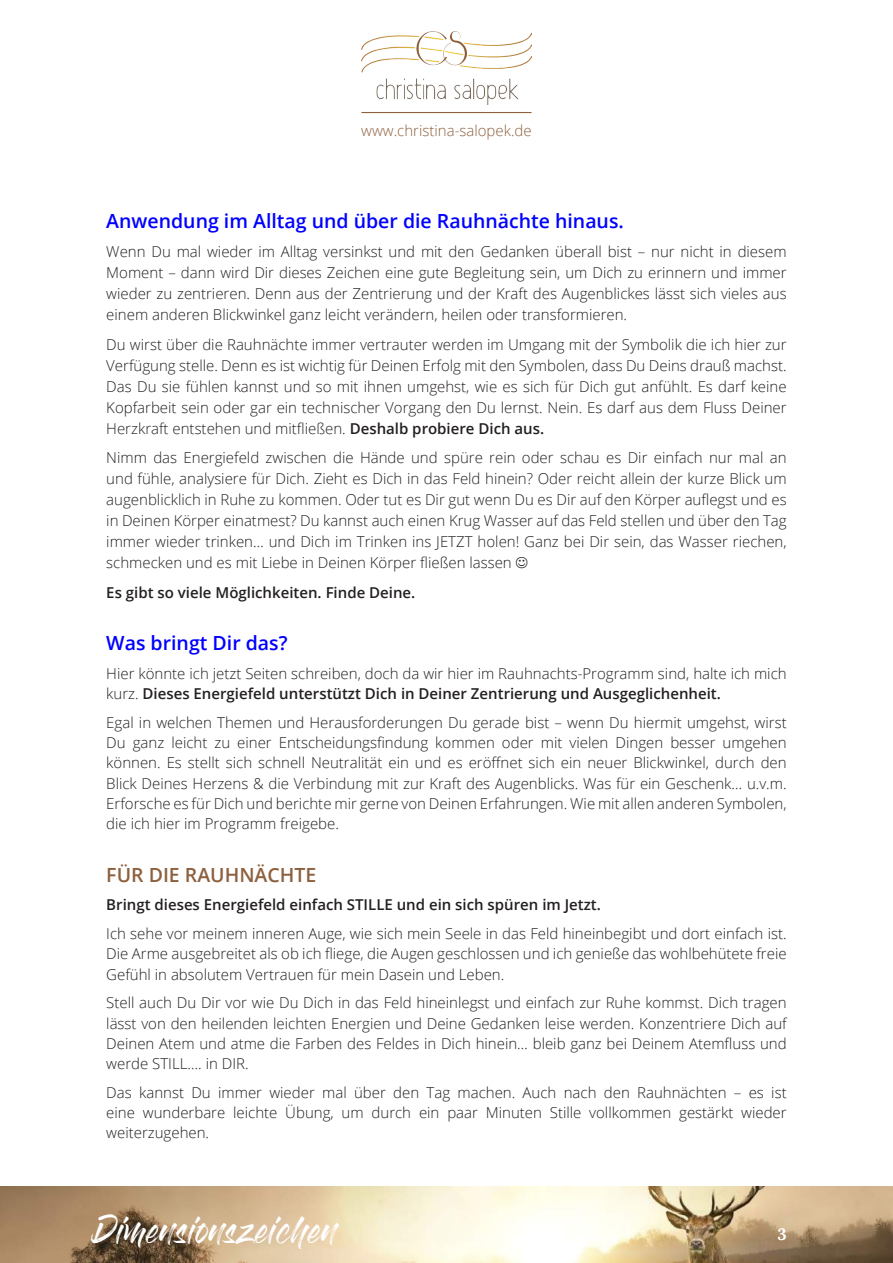
<style>
.page{position:relative;width:893px;height:1263px;background:#fff}
.page>*{position:absolute;margin:0;border:0;box-sizing:border-box;transform-origin:0 0}
.t1{font:27px "Gloss And Bloom";color:#fff}
.t2{font:600 19.5px "Open Sans";color:#00f}
.t3{font:600 19.5px "Open Sans";color:#8d603e}
.t4{font:700 16.5px "Lora";color:#fff}
.t5{font:300 15px/20.2px "Open Sans";color:#231f20;text-align:justify}
.t6{font:600 15px "Open Sans";color:#231f20}
.t7{font:300 15px "Open Sans";color:#8d603e}
.s1{font-weight:600}
</style>
<div class="page">
<img style="left:0;top:1186px;width:893px;height:77px">
<img style="left:361px;top:32px;width:170px;height:72px">
<hr style="left:361px;top:112px;width:170px;height:1px;background:#8d603e">
<p class="t7" style="left:361px;top:120px;width:172px">www.christina-salopek.de</p>
<h2 class="t2" style="left:106px;top:207px;width:519px">Anwendung im Alltag und über die Rauhnächte hinaus.</h2>
<p class="t5" style="left:106px;top:241px;width:682px;line-height:21px">Wenn Du mal wieder im Alltag versinkst und mit den Gedanken überall bist – nur nicht in diesem Moment – dann wird Dir dieses Zeichen eine gute Begleitung sein, um Dich zu erinnern und immer wieder zu zentrieren. Denn aus der Zentrierung und der Kraft des Augenblickes lässt sich vieles aus einem anderen Blickwinkel ganz leicht verändern, heilen oder transformieren.</p>
<p class="t5" style="left:106px;top:333px;width:682px;line-height:21px">Du wirst über die Rauhnächte immer vertrauter werden im Umgang mit der Symbolik die ich hier zur Verfügung stelle. Denn es ist wichtig für Deinen Erfolg mit den Symbolen, dass Du Deins drauß machst.<br>Das Du sie fühlen kannst und so mit ihnen umgehst, wie es sich für Dich gut anfühlt. Es darf keine Kopfarbeit sein oder gar ein technischer Vorgang den Du lernst. Nein. Es darf aus dem Fluss Deiner Herzkraft entstehen und mitfließen. <span class="s1">Deshalb probiere Dich aus.</span></p>
<p class="t5" style="left:106px;top:447px;width:682px;line-height:21px">Nimm das Energiefeld zwischen die Hände und spüre rein oder schau es Dir einfach nur mal an und fühle, analysiere für Dich. Zieht es Dich in das Feld hinein? Oder reicht allein der kurze Blick um augenblicklich in Ruhe zu kommen. Oder tut es Dir gut wenn Du es Dir auf den Körper auflegst und es in Deinen Körper einatmest? Du kannst auch einen Krug Wasser auf das Feld stellen und über den Tag immer wieder trinken… und Dich im Trinken ins JETZT holen! Ganz bei Dir sein, das Wasser riechen, schmecken und es mit Liebe in Deinen Körper fließen lassen ☺</p>
<p class="t6" style="left:106px;top:582px;width:311px">Es gibt so viele Möglichkeiten. Finde Deine.</p>
<h2 class="t2" style="left:106px;top:630px;width:183px">Was bringt Dir das?</h2>
<p class="t5" style="left:106px;top:663px;width:682px">Hier könnte ich jetzt Seiten schreiben, doch da wir hier im Rauhnachts-Programm sind, halte ich mich kurz. <span class="s1">Dieses Energiefeld unterstützt Dich in Deiner Zentrierung und Ausgeglichenheit.</span></p>
<p class="t5" style="left:106px;top:712px;width:682px">Egal in welchen Themen und Herausforderungen Du gerade bist – wenn Du hiermit umgehst, wirst Du ganz leicht zu einer Entscheidungsfindung kommen oder mit vielen Dingen besser umgehen können. Es stellt sich schnell Neutralität ein und es eröffnet sich ein neuer Blickwinkel, durch den Blick Deines Herzens &amp; die Verbindung mit zur Kraft des Augenblicks. Was für ein Geschenk… u.v.m.<br>Erforsche es für Dich und berichte mir gerne von Deinen Erfahrungen. Wie mit allen anderen Symbolen, die ich hier im Programm freigebe.</p>
<h2 class="t3" style="left:106px;top:861px;width:212px">FÜR DIE RAUHNÄCHTE</h2>
<p class="t6" style="left:106px;top:895px;width:496px">Bringt dieses Energiefeld einfach STILLE und ein sich spüren im Jetzt.</p>
<p class="t5" style="left:106px;top:923px;width:682px">Ich sehe vor meinem inneren Auge, wie sich mein Seele in das Feld hineinbegibt und dort einfach ist.<br>Die Arme ausgebreitet als ob ich fliege, die Augen geschlossen und ich genieße das wohlbehütete freie Gefühl in absolutem Vertrauen für mein Dasein und Leben.</p>
<p class="t5" style="left:106px;top:992px;width:682px">Stell auch Du Dir vor wie Du Dich in das Feld hineinlegst und einfach zur Ruhe kommst. Dich tragen lässt von den heilenden leichten Energien und Deine Gedanken leise werden. Konzentriere Dich auf Deinen Atem und atme die Farben des Feldes in Dich hinein… bleib ganz bei Deinem Atemfluss und werde STILL…. in DIR.</p>
<p class="t5" style="left:106px;top:1082px;width:682px">Das kannst Du immer wieder mal über den Tag machen. Auch nach den Rauhnächten – es ist eine wunderbare leichte Übung, um durch ein paar Minuten Stille vollkommen gestärkt wieder weiterzugehen.</p>
<h1 class="t1" style="left:96px;top:1218px;width:242px">Dimensionszeichen</h1>
<p class="t4" style="left:777px;top:1223px;width:11px">3</p>
</div>
